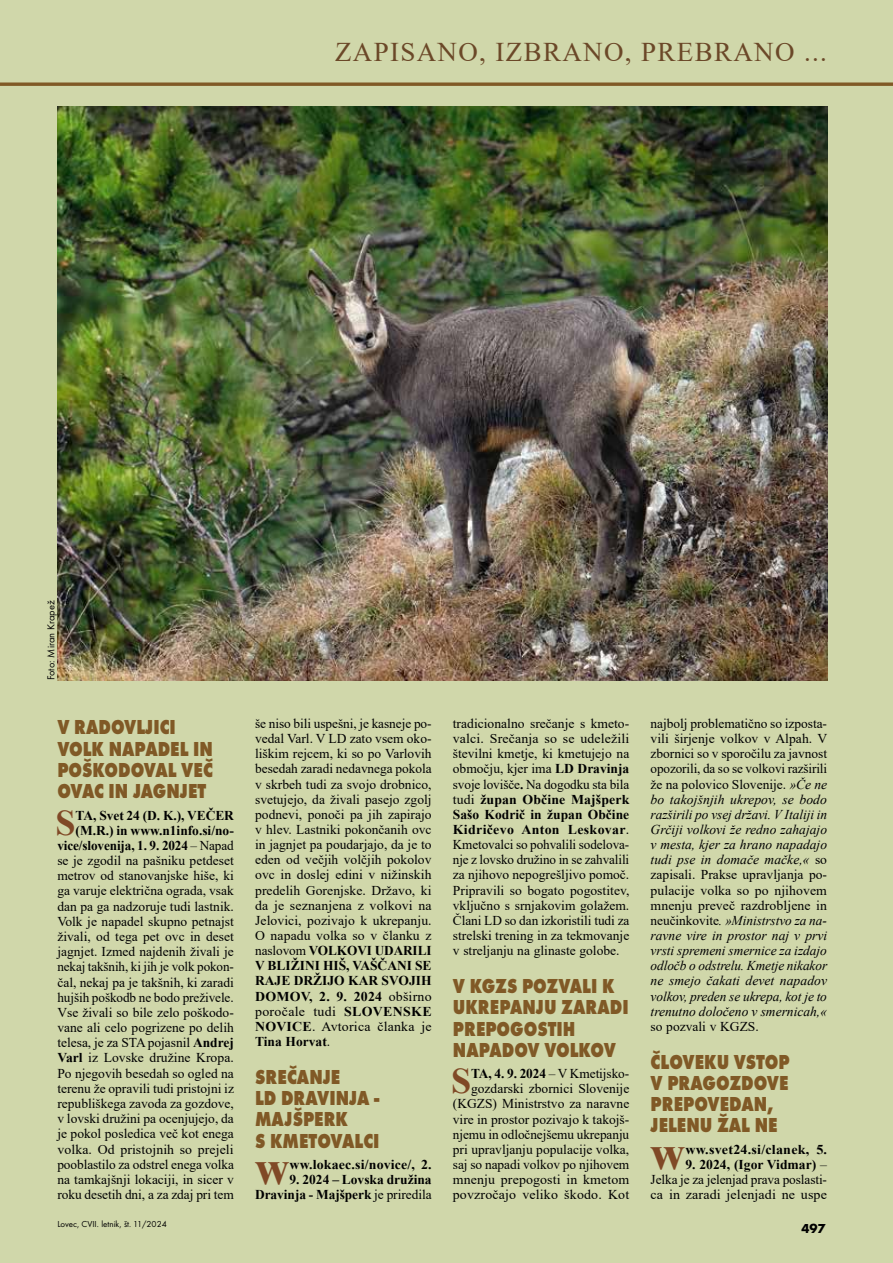
<style>
.page{position:relative;width:893px;height:1263px;background:#d0d7aa}
.page>*{position:absolute;margin:0;border:0;box-sizing:border-box;transform-origin:0 0}
.t1{font:700 48.15px "Times New Roman";color:#804926}
.t2{font:700 36.15px "Times New Roman";color:#804926}
.t3{font:27px "Times New Roman";letter-spacing:.05em;color:#6b4828}
.t4{font:700 21px/21.1px "Futura TEE Extr";color:#805926;scale:.8 1}
.t5{font:13.5px/15.1px "Times New Roman";color:#000;text-align:justify}
.t6{font:italic 13.5px/15.1px "Times New Roman";color:#000;text-align:justify}
.t7{font:700 13.5px/15.1px "Times New Roman";color:#000;text-align:right}
.t8{font:700 13.5px "Times New Roman";color:#000;scale:1.04 1}
.t9{font:700 13.5px "Futura TEE";color:#000}
.t10{font:10.5px "Futura TEE";color:#000}
.t11{font:9px "Futura TEE";color:#000}
.s1{font-weight:700}
.s2{font-weight:400}
.s3{font-style:normal}
</style>
<div class="page">
<svg style="left:0;top:82px;width:893px;height:4px;background:#8b6b39"></svg>
<img style="left:57px;top:106px;width:770px;height:574px">
<h3 class="t3" style="left:335px;top:33px;width:493px">ZAPISANO, IZBRANO, PREBRANO ...</h3>
<p class="t10" style="left:45px;top:680px;width:81px;rotate:-90deg">Foto: Miran Krapež</p>
<h3 class="t4" style="left:57px;top:717px;width:196px">V RADOVLJICI<br>VOLK NAPADEL IN<br>POŠKODOVAL VEČ<br>OVAC IN JAGNJET</h3>
<h2 class="t2" style="left:56px;top:796px;width:22px">S</h2>
<p class="t5" style="left:57px;top:807px;width:178px;text-align:right"><span class="s1">TA, Svet 24 (D. K.), VEČER (M.R.) in www.n1info.si/no&shy;vice/slovenija, 1. 9. 2024</span> – Napad se je zgodil na pašniku petdeset metrov od stanovanjske hiše, ki ga varuje električna ograda, vsak dan pa ga nadzoruje tudi lastnik.<br>Volk je napadel skupno petnajst živali, od tega pet ovc in deset jagnjet. Izmed najdenih živali je nekaj takšnih, ki jih je volk pokon&shy;čal, nekaj pa je takšnih, ki zaradi hujših poškodb ne bodo preživele.<br>Vse živali so bile zelo poškodo&shy;vane ali celo pogrizene po delih telesa, je za STA pojasnil <span class="s1">Andrej<br>Varl</span> iz Lovske družine Kropa.<br>Po njegovih besedah so ogled na terenu že opravili tudi pristojni iz republiškega zavoda za gozdove, v lovski družini pa ocenjujejo, da je pokol posledica več kot enega volka. Od pristojnih so prejeli pooblastilo za odstrel enega volka na tamkajšnji lokaciji, in sicer v roku desetih dni, a za zdaj pri tem</p>
<p class="t5" style="left:255px;top:715px;width:178px">še niso bili uspešni, je kasneje po&shy;vedal Varl. V LD zato vsem oko&shy;liškim rejcem, ki so po Varlovih besedah zaradi nedavnega pokola v skrbeh tudi za svojo drobnico, svetujejo, da živali pasejo zgolj podnevi, ponoči pa jih zapirajo v hlev. Lastniki pokončanih ovc in jagnjet pa poudarjajo, da je to eden od večjih volčjih pokolov ovc in doslej edini v nižinskih predelih Gorenjske. Državo, ki da je seznanjena z volkovi na Jelovici, pozivajo k ukrepanju.<br>O napadu volka so v članku z naslovom <span class="s1">VOLKOVI UDARILI V BLIŽINI HIŠ, VAŠČANI SE RAJE DRŽIJO KAR SVOJIH DOMOV, 2. 9. 2024</span> obširno poročale tudi <span class="s1">SLOVENSKE NOVICE</span>. Avtorica članka je <span class="s1">Tina Horvat</span>.</p>
<h3 class="t4" style="left:255px;top:1066px;width:157px">SREČANJE<br>LD DRAVINJA -<br>MAJŠPERK<br>S KMETOVALCI</h3>
<h1 class="t1" style="left:255px;top:1133px;width:36px">w</h1>
<p class="t7" style="left:290px;top:1156px;width:144px">ww.lokaec.si/novice/, 2.</p>
<p class="t7" style="left:255px;top:1171px;width:178px">9. 2024 – Lovska družina<br>Dravinja - Majšperk <span class="s2">je priredila</span></p>
<p class="t5" style="left:453px;top:715px;width:178px">tradicionalno srečanje s kmeto&shy;valci. Srečanja so se udeležili številni kmetje, ki kmetujejo na območju, kjer ima <span class="s1">LD Dravinja </span>svoje lovišče<span class="s1">.</span> Na dogodku sta bila tudi <span class="s1">župan Občine Majšperk Sašo Kodrič in župan Občine Kidričevo Anton Leskovar</span>.<br>Kmetovalci so pohvalili sodelova&shy;nje z lovsko družino in se zahvalili za njihovo nepogrešljivo pomoč.<br>Pripravili so bogato pogostitev, vključno s srnjakovim golažem.<br>Člani LD so dan izkoristili tudi za strelski trening in za tekmovanje v streljanju na glinaste golobe.</p>
<h3 class="t4" style="left:453px;top:975px;width:221px">V KGZS POZVALI K<br>UKREPANJU ZARADI<br>PREPOGOSTIH<br>NAPADOV VOLKOV</h3>
<h2 class="t2" style="left:451px;top:1055px;width:22px">S</h2>
<p class="t5" style="left:453px;top:1066px;width:178px;text-align:right"><span class="s1">TA, 4. 9. 2024</span> – V Kmetijsko&shy;gozdarski zbornici Slovenije (KGZS) Ministrstvo za naravne vire in prostor pozivajo k takojš&shy;njemu in odločnejšemu ukrepanju pri upravljanju populacije volka, saj so napadi volkov po njihovem mnenju prepogosti in kmetom povzročajo veliko škodo. Kot</p>
<p class="t6" style="left:651px;top:716px;width:178px"><span class="s3">najbolj problematično so izposta&shy;vili širjenje volkov v Alpah. V zbornici so v sporočilu za javnost opozorili, da so se volkovi razširili že na polovico Slovenije.</span> »Če ne bo takojšnjih ukrepov, se bodo razširili po vsej državi. V Italiji in Grčiji volkovi že redno zahajajo v mesta, kjer za hrano napadajo tudi pse in domače mačke,« <span class="s3">so zapisali. Prakse upravljanja po&shy;pulacije volka so po njihovem mnenju preveč razdrobljene in neučinkovite</span>. »Ministrstvo za na&shy;ravne vire in prostor naj v prvi vrsti spremeni smernice za izdajo odločb o odstrelu. Kmetje nikakor ne smejo čakati devet napadov volkov, preden se ukrepa, kot je to trenutno določeno v smernicah,«</p>
<p class="t5" style="left:651px;top:1018px;width:110px">so pozvali v KGZS.</p>
<h3 class="t4" style="left:651px;top:1051px;width:175px">ČLOVEKU VSTOP<br>V PRAGOZDOVE<br>PREPOVEDAN,<br>JELENU ŽAL NE</h3>
<h1 class="t1" style="left:650px;top:1118px;width:37px">w</h1>
<p class="t8" style="left:685px;top:1140px;width:138px">ww.svet24.si/clanek, 5.</p>
<p class="t5" style="left:651px;top:1156px;width:178px;text-indent:35px"><span class="s1">9. 2024, (Igor Vidmar)</span> – Jelka je za jelenjad prava poslasti&shy;ca in zaradi jelenjadi ne uspe</p>
<p class="t11" style="left:57px;top:1219px;width:111px">Lovec, CVII. letnik, št. 11/2024</p>
<p class="t9" style="left:801px;top:1220px;width:26px">497</p>
</div>
